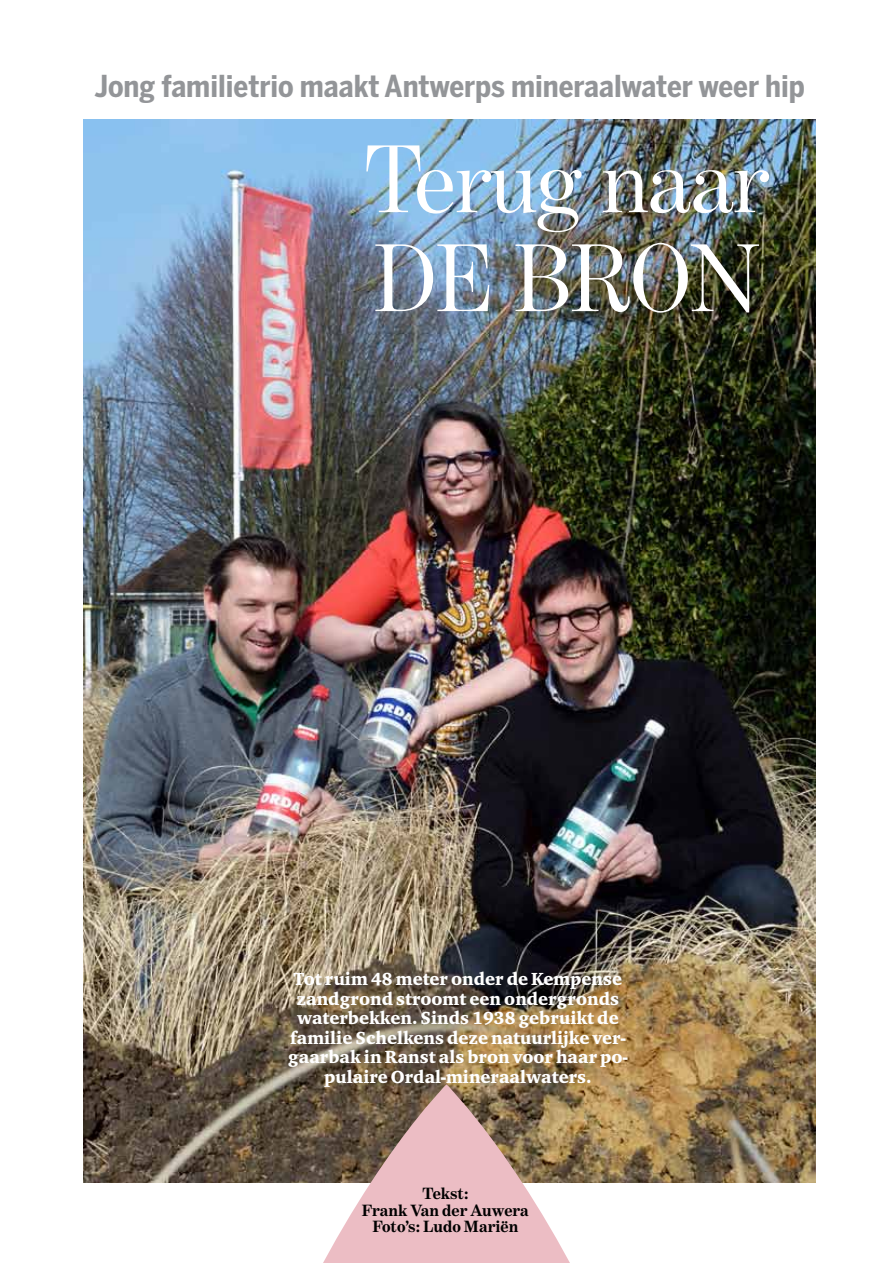
<style>
.page{position:relative;width:893px;height:1263px;background:#fff}
.page>*{position:absolute;margin:0;border:0;box-sizing:border-box;transform-origin:0 0}
.t1{font:97.5px/99px "Benton Mod Disp";color:#fff}
.t2{font:700 30px "Benton Sans Cond";color:#939598}
.t3{font:900 18px/19.5px "Charter ITC Std";color:#fff;text-align:center;scale:.95 1}
.t4{font:700 16.5px/16.8px "Benton Modern Two";color:#000;text-align:center}
</style>
<div class="page">
<img style="left:83px;top:120px;width:733px;height:1063px">
<svg style="left:285px;top:1084px;width:323px;height:179px"></svg>
<h2 class="t2" style="left:94px;top:68px;width:712px">Jong familietrio maakt Antwerps mineraalwater weer hip</h2>
<h1 class="t1" style="left:364px;top:130px;width:406px">Terug naar<br>DE BRON</h1>
<p class="t3" style="left:288px;top:969px;width:359px">Tot ruim 48 meter onder de Kempense zandgrond stroomt een ondergronds waterbekken. Sinds 1938 gebruikt de familie Schelkens deze natuurlijke ver&shy;gaarbak in Ranst als bron voor haar po&shy;pulaire Ordal-mineraalwaters.</p>
<p class="t4" style="left:362px;top:1185px;width:169px">Tekst:<br>Frank Van der Auwera<br>Foto’s: Ludo Mariën</p>
</div>
